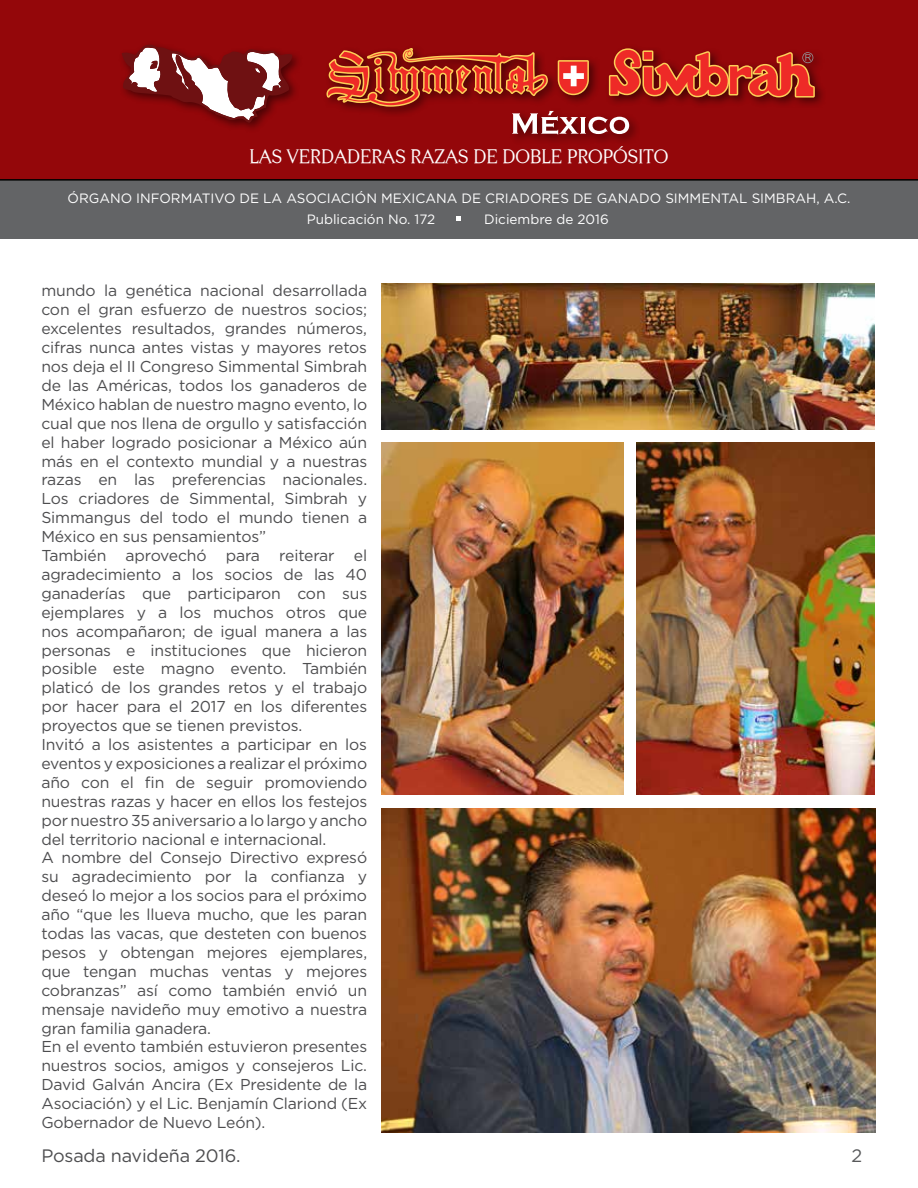
<style>
.page{position:relative;width:918px;height:1188px;background:#fff}
.page>*{position:absolute;margin:0;border:0;box-sizing:border-box;transform-origin:0 0}
.t1{font:19.5px "Centabel";color:#fff}
.t2{font:18px "Gotham";letter-spacing:-.01em;color:#4d4d4f}
.t3{font:18px "Gotham";color:#58595b}
.t4{font:15.75px/18.9px "Gotham";letter-spacing:-.01em;color:#4d4d4f}
.t5{font:13.5px/20.7px "Gotham";color:#fff}
</style>
<div class="page">
<div style="left:0;top:180px;width:918px;height:59px;background:#636466"></div>
<div style="left:0;top:0;width:918px;height:181px;background:#94070a"></div>
<svg style="left:456px;top:216px;width:5px;height:5px"></svg>
<div style="left:118px;top:41px;width:709px;height:105px;background:#94070a"></div>
<svg style="left:122px;top:44px;width:170px;height:79px"></svg>
<svg style="left:327px;top:48px;width:488px;height:87px"></svg>
<img style="left:382px;top:284px;width:492px;height:145px">
<img style="left:382px;top:808px;width:493px;height:325px">
<img style="left:382px;top:443px;width:241px;height:352px">
<img style="left:637px;top:443px;width:237px;height:352px">
<p class="t1" style="left:250px;top:145px;width:420px">LAS VERDADERAS RAZAS DE DOBLE PROPÓSITO</p>
<p class="t5" style="left:307px;top:188px;width:545px;text-indent:-239px">ÓRGANO INFORMATIVO DE LA ASOCIACIÓN MEXICANA DE CRIADORES DE GANADO SIMMENTAL SIMBRAH, A.C.<br>Publicación No. 172</p>
<p class="t5" style="left:484px;top:208px;width:126px">Diciembre de 2016</p>
<p class="t4" style="left:41px;top:281px;width:327px">mundo la genética nacional desarrollada con el gran esfuerzo de nuestros socios; excelentes resultados, grandes números, cifras nunca antes vistas y mayores retos nos deja el II Congreso Simmental Simbrah de las Américas, todos los ganaderos de México hablan de nuestro magno evento, lo cual que nos llena de orgullo y satisfacción el haber logrado posicionar a México aún más en el contexto mundial y a nuestras razas en las preferencias nacionales.<br>Los criadores de Simmental, Simbrah y Simmangus del todo el mundo tienen a México en sus pensamientos”<br>También aprovechó para reiterar el agradecimiento a los socios de las 40 ganaderías que participaron con sus ejemplares y a los muchos otros que nos acompañaron; de igual manera a las personas e instituciones que hicieron posible este magno evento. También platicó de los grandes retos y el trabajo por hacer para el 2017 en los diferentes proyectos que se tienen previstos.<br>Invitó a los asistentes a participar en los eventos y exposiciones a realizar el próximo año con el fin de seguir promoviendo nuestras razas y hacer en ellos los festejos por nuestro 35 aniversario a lo largo y ancho del territorio nacional e internacional.<br>A nombre del Consejo Directivo expresó su agradecimiento por la confianza y deseó lo mejor a los socios para el próximo año “que les llueva mucho, que les paran todas las vacas, que desteten con buenos pesos y obtengan mejores ejemplares, que tengan muchas ventas y mejores cobranzas” así como también envió un mensaje navideño muy emotivo a nuestra gran familia ganadera.<br>En el evento también estuvieron presentes nuestros socios, amigos y consejeros Lic.<br>David Galván Ancira (Ex Presidente de la Asociación) y el Lic. Benjamín Clariond (Ex Gobernador de Nuevo León).</p>
<p class="t2" style="left:41px;top:1144px;width:201px">Posada navideña 2016.</p>
<p class="t3" style="left:851px;top:1144px;width:12px">2</p>
</div>
